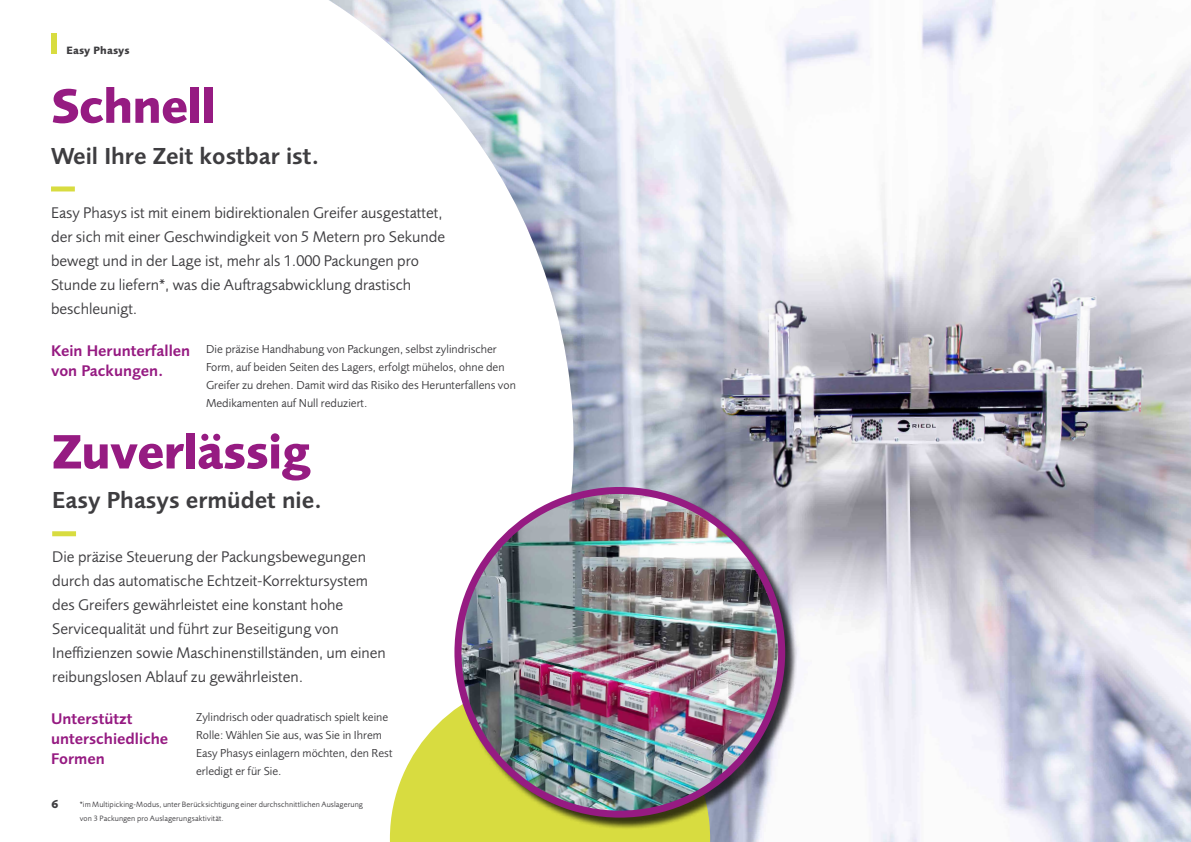
<style>
.page{position:relative;width:1191px;height:842px;background:#fff}
.page>*{position:absolute;margin:0;border:0;box-sizing:border-box;transform-origin:0 0}
.t1{font:700 50px "Foundry Sans OT2";letter-spacing:-.02em;color:#961b82}
.t2{font:600 24px "Foundry Sans OT2";color:#3e3d40}
.t3{font:16px/24px "Foundry Sans OT2";color:#3e3d40}
.t4{font:600 16px/20px "Foundry Sans OT2";color:#961b82}
.t5{font:12px/18px "Foundry Sans OT2";color:#3e3d40}
.t6{font:700 12px "Foundry Sans OT2";color:#3e3d40}
.t7{font:700 11px "Foundry Sans OT2";letter-spacing:.01em;color:#3e3d40}
.t8{font:8px/14px "Foundry Sans OT2";letter-spacing:.015em;color:#3e3d40}
</style>
<div class="page">
<div style="left:51px;top:33px;width:5px;height:21px;background:#d8dc40"></div>
<img style="left:329px;top:0;width:862px;height:842px">
<div style="left:51px;top:186px;width:24px;height:5px;background:#d8dc40"></div>
<div style="left:52px;top:531px;width:24px;height:5px;background:#d8dc40"></div>
<svg style="left:390px;top:678px;width:320px;height:164px;fill:#d8dc40"></svg>
<div style="left:456px;top:489px;width:341px;height:341px;background:#000;opacity:.75"></div>
<img style="left:458px;top:490px;width:323px;height:324px;border-radius:162px">
<p class="t7" style="left:67px;top:41px;width:65px">Easy Phasys</p>
<h1 class="t1" style="left:51px;top:67px;width:166px">Schnell</h1>
<h2 class="t2" style="left:51px;top:138px;width:270px">Weil Ihre Zeit kostbar ist.</h2>
<p class="t3" style="left:51px;top:200px;width:396px">Easy Phasys ist mit einem bidirektionalen Greifer ausgestattet, der sich mit einer Geschwindigkeit von 5 Metern pro Sekunde bewegt und in der Lage ist, mehr als 1.000 Packungen pro Stunde zu liefern*, was die Auftragsabwicklung drastisch beschleunigt.</p>
<p class="t4" style="left:51px;top:340px;width:141px">Kein Herunterfallen von Packungen.</p>
<p class="t5" style="left:206px;top:339px;width:311px">Die präzise Handhabung von Packungen, selbst zylindrischer Form, auf beiden Seiten des Lagers, erfolgt mühelos, ohne den Greifer zu drehen. Damit wird das Risiko des Herunterfallens von Medikamenten auf Null reduziert.</p>
<h1 class="t1" style="left:52px;top:413px;width:259px">Zuverlässig</h1>
<h2 class="t2" style="left:52px;top:482px;width:271px">Easy Phasys ermüdet nie.</h2>
<p class="t3" style="left:52px;top:543px;width:335px">Die präzise Steuerung der Packungsbewegungen durch das automatische Echtzeit-Korrektursystem des Greifers gewährleistet eine konstant hohe Servicequalität und führt zur Beseitigung von Ineffizienzen sowie Maschinenstillständen, um einen reibungslosen Ablauf zu gewährleisten.</p>
<p class="t4" style="left:51px;top:707px;width:119px">Unterstützt unterschiedliche<br>Formen</p>
<p class="t5" style="left:196px;top:707px;width:198px">Zylindrisch oder quadratisch spielt keine Rolle: Wählen Sie aus, was Sie in Ihrem Easy Phasys einlagern möchten, den Rest erledigt er für Sie.</p>
<p class="t6" style="left:51px;top:794px;width:9px">6</p>
<p class="t8" style="left:80px;top:797px;width:284px">*im Multipicking-Modus, unter Berücksichtigung einer durchschnittlichen Auslagerung von 3 Packungen pro Auslagerungsaktivität.</p>
</div>
